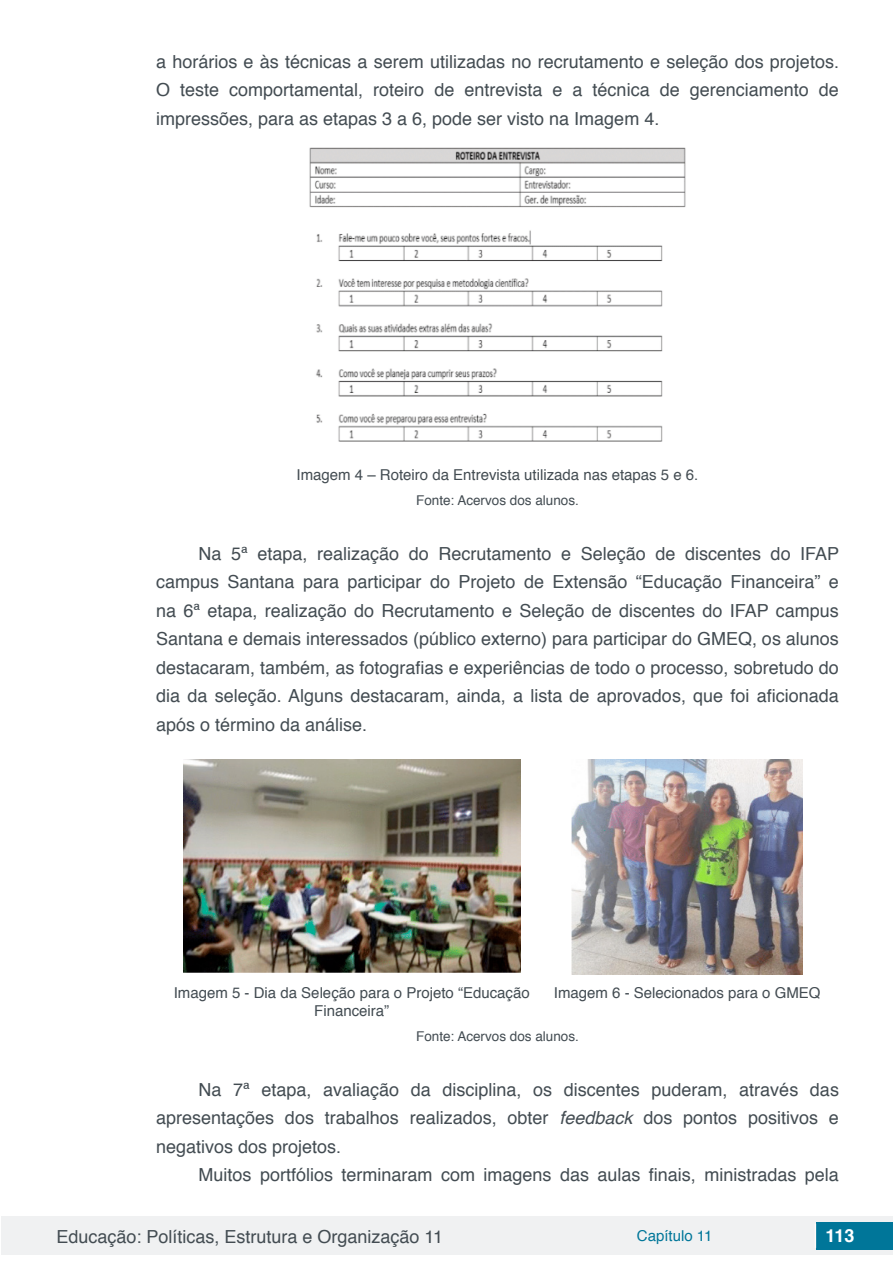
<style>
.page{position:relative;width:893px;height:1263px;background:#fff}
.page>*{position:absolute;margin:0;border:0;box-sizing:border-box;transform-origin:0 0}
.t1{font:18px/28.5px "Helvetica";color:#434c52;text-align:justify}
.t2{font:700 18px "Helvetica";color:#fff}
.t3{font:15px/18px "Helvetica";color:#434c52;text-align:center}
.t4{font:15px "Helvetica";color:#007699}
.t5{font:13.5px "Helvetica";color:#434c52}
.s1{font-style:italic}
</style>
<div class="page">
<div style="left:1px;top:1216px;width:891px;height:38px;background:#f0f1f2"></div>
<div style="left:816px;top:1222px;width:77px;height:27px;background:#007699"></div>
<svg style="left:815px;top:1224px;width:1px;height:24px"></svg>
<img style="left:309px;top:147px;width:377px;height:295px">
<img style="left:183px;top:760px;width:337px;height:213px">
<img style="left:572px;top:760px;width:230px;height:215px">
<p class="t1" style="left:156px;top:47px;width:684px">a horários e às técnicas a serem utilizadas no recrutamento e seleção dos projetos.<br>O teste comportamental, roteiro de entrevista e a técnica de gerenciamento de impressões, para as etapas 3 a 6, pode ser visto na Imagem 4.</p>
<p class="t3" style="left:297px;top:466px;width:403px">Imagem 4 – Roteiro da Entrevista utilizada nas etapas 5 e 6.</p>
<p class="t5" style="left:416px;top:490px;width:164px">Fonte: Acervos dos alunos.</p>
<p class="t1" style="left:156px;top:540px;width:685px;text-indent:43px">Na 5ª etapa, realização do Recrutamento e Seleção de discentes do IFAP campus Santana para participar do Projeto de Extensão “Educação Financeira” e na 6ª etapa, realização do Recrutamento e Seleção de discentes do IFAP campus Santana e demais interessados (público externo) para participar do GMEQ, os alunos destacaram, também, as fotografias e experiências de todo o processo, sobretudo do dia da seleção. Alguns destacaram, ainda, a lista de aprovados, que foi aficionada após o término da análise.</p>
<p class="t3" style="left:174px;top:984px;width:357px">Imagem 5 - Dia da Seleção para o Projeto “Educação<br>Financeira”</p>
<p class="t3" style="left:554px;top:984px;width:268px">Imagem 6 - Selecionados para o GMEQ</p>
<p class="t5" style="left:416px;top:1026px;width:164px">Fonte: Acervos dos alunos.</p>
<p class="t1" style="left:156px;top:1076px;width:684px;text-indent:43px">Na 7ª etapa, avaliação da disciplina, os discentes puderam, através das apresentações dos trabalhos realizados, obter <span class="s1">feedback</span> dos pontos positivos e negativos dos projetos.</p>
<p class="t1" style="left:199px;top:1161px;width:642px">Muitos portfólios terminaram com imagens das aulas finais, ministradas pela</p>
<p class="t1" style="left:56px;top:1223px;width:388px">Educação: Políticas, Estrutura e Organização 11</p>
<p class="t4" style="left:637px;top:1224px;width:77px">Capítulo 11</p>
<p class="t2" style="left:825px;top:1221px;width:31px">113</p>
</div>
